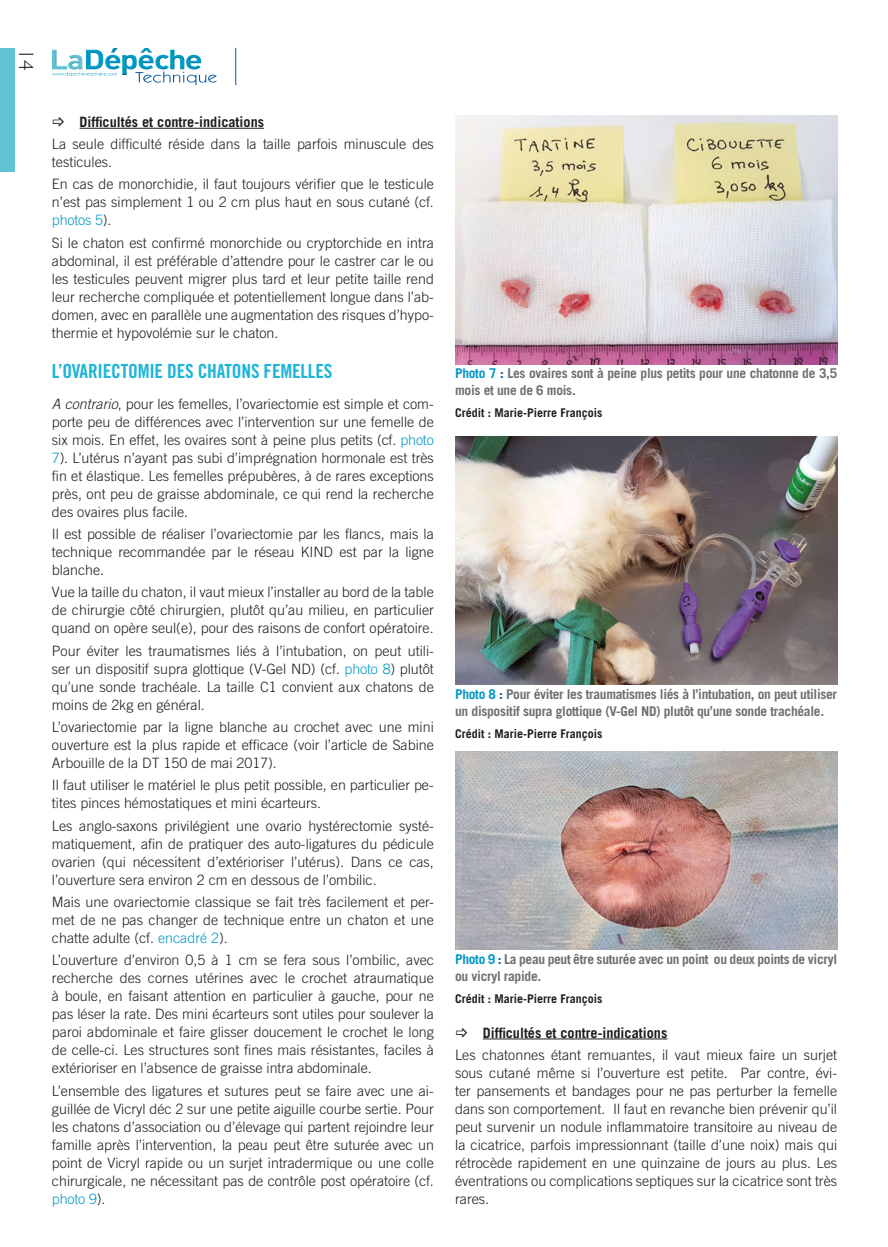
<style>
.page{position:relative;width:888px;height:1247px;background:#fff}
.page>*{position:absolute;margin:0;border:0;box-sizing:border-box;transform-origin:0 0}
.t1{font:300 21px "Gill Sans";color:#1d1d1b}
.t2{font:19.5px "Trade Gothic LT Std Bd Cn 20";letter-spacing:-.01em;color:#1eb5d8}
.t3{font:300 14.25px/18px "Trade Gothic LT Std";color:#1d1d1b;text-align:justify}
.t4{font:700 14.25px "Trade Gothic LT Std";color:#1d1d1b}
.t5{font:700 13.5px/16.5px "Trade Gothic LT Std";letter-spacing:-.02em;color:#706f6f}
.t6{font:700 12px "Trade Gothic LT Std";color:#1d1d1b}
.s1{color:#0098c5}
.s2{font-style:italic}
.s3{color:#0059a3}
</style>
<div class="page">
<hr style="left:80px;top:128px;width:184px;height:1px;background:#1d1d1b">
<img style="left:455px;top:116px;width:382px;height:249px">
<img style="left:455px;top:437px;width:382px;height:248px">
<img style="left:455px;top:751px;width:382px;height:198px">
<hr style="left:483px;top:1038px;width:184px;height:1px;background:#1d1d1b">
<div style="left:0;top:49px;width:15px;height:123px;background:#62c3d6"></div>
<hr style="left:235px;top:48px;width:1px;height:37px;background:#0059a3">
<img style="left:111px;top:48px;width:41px;height:5px">
<img style="left:170px;top:50px;width:14px;height:19px">
<img style="left:86px;top:50px;width:17px;height:19px">
<img style="left:186px;top:55px;width:15px;height:14px">
<img style="left:139px;top:55px;width:30px;height:14px">
<img style="left:122px;top:55px;width:15px;height:17px">
<img style="left:105px;top:55px;width:15px;height:14px">
<img style="left:52px;top:50px;width:15px;height:19px">
<img style="left:68px;top:55px;width:14px;height:14px">
<svg style="left:135px;top:71px;width:82px;height:14px"></svg>
<svg style="left:52px;top:72px;width:75px;height:4px"></svg>
<h1 class="t1" style="left:43px;top:49px;width:24px;rotate:90deg">14</h1>
<p class="t4" style="left:80px;top:113px;width:186px">Difficultés et contre-indications</p>
<p class="t3" style="left:52px;top:135px;width:383px">La seule difficulté réside dans la taille parfois minuscule des testicules.</p>
<p class="t3" style="left:52px;top:175px;width:383px">En cas de monorchidie, il faut toujours vérifier que le testicule n’est pas simplement 1 ou 2 cm plus haut en sous cutané (cf. <span class="s1">photos 5</span>).</p>
<p class="t3" style="left:52px;top:233px;width:383px">Si le chaton est confirmé monorchide ou cryptorchide en intra abdominal, il est préférable d’attendre pour le castrer car le ou les testicules peuvent migrer plus tard et leur petite taille rend leur recherche compliquée et potentiellement longue dans l’ab&shy;domen, avec en parallèle une augmentation des risques d’hypo&shy;thermie et hypovolémie sur le chaton.</p>
<h2 class="t2" style="left:52px;top:359px;width:282px">L’OVARIECTOMIE DES CHATONS FEMELLES</h2>
<p class="t3" style="left:52px;top:394px;width:383px"><span class="s2">A contrario</span>, pour les femelles, l’ovariectomie est simple et com&shy;porte peu de différences avec l’intervention sur une femelle de six mois. En effet, les ovaires sont à peine plus petits (cf. <span class="s1">photo 7</span>). L’utérus n’ayant pas subi d’imprégnation hormonale est très fin et élastique. Les femelles prépubères, à de rares exceptions près, ont peu de graisse abdominale, ce qui rend la recherche des ovaires plus facile.</p>
<p class="t3" style="left:52px;top:524px;width:383px">Il est possible de réaliser l’ovariectomie par les flancs, mais la technique recommandée par le réseau KIND est par la ligne blanche.</p>
<p class="t3" style="left:52px;top:583px;width:383px">Vue la taille du chaton, il vaut mieux l’installer au bord de la table de chirurgie côté chirurgien, plutôt qu’au milieu, en particulier quand on opère seul(e), pour des raisons de confort opératoire.</p>
<p class="t3" style="left:52px;top:641px;width:383px">Pour éviter les traumatismes liés à l’intubation, on peut utili&shy;ser un dispositif supra glottique (V-Gel ND) (cf. <span class="s1">photo 8</span>) plutôt qu’une sonde trachéale. La taille C1 convient aux chatons de moins de 2kg en général.</p>
<p class="t3" style="left:52px;top:717px;width:383px">L’ovariectomie par la ligne blanche au crochet avec une mini ouverture est la plus rapide et efficace (voir l’article de Sabine Arbouille de la DT 150 de mai 2017).</p>
<p class="t3" style="left:52px;top:776px;width:383px">Il faut utiliser le matériel le plus petit possible, en particulier pe&shy;tites pinces hémostatiques et mini écarteurs.</p>
<p class="t3" style="left:52px;top:816px;width:383px">Les anglo-saxons privilégient une ovario hystérectomie systé&shy;matiquement, afin de pratiquer des auto-ligatures du pédicule ovarien (qui nécessitent d’extérioriser l’utérus). Dans ce cas, l’ouverture sera environ 2 cm en dessous de l’ombilic.</p>
<p class="t3" style="left:52px;top:892px;width:383px">Mais une ovariectomie classique se fait très facilement et per&shy;met de ne pas changer de technique entre un chaton et une chatte adulte (cf. <span class="s1">encadré 2</span>).</p>
<p class="t3" style="left:52px;top:951px;width:383px">L’ouverture d’environ 0,5 à 1 cm se fera sous l’ombilic, avec recherche des cornes utérines avec le crochet atraumatique à boule, en faisant attention en particulier à gauche, pour ne pas léser la rate. Des mini écarteurs sont utiles pour soulever la paroi abdominale et faire glisser doucement le crochet le long de celle-ci. Les structures sont fines mais résistantes, faciles à extérioriser en l’absence de graisse intra abdominale.</p>
<p class="t3" style="left:52px;top:1081px;width:383px">L’ensemble des ligatures et sutures peut se faire avec une ai&shy;guillée de Vicryl déc 2 sur une petite aiguille courbe sertie. Pour les chatons d’association ou d’élevage qui partent rejoindre leur famille après l’intervention, la peau peut être suturée avec un point de Vicryl rapide ou un surjet intradermique ou une colle chirurgicale, ne nécessitant pas de contrôle post opératoire (cf. <span class="s1">photo 9</span>).</p>
<p class="t5" style="left:455px;top:365px;width:383px"><span class="s1">Photo 7</span> <span class="s3">:</span> Les ovaires sont à peine plus petits pour une chatonne de 3,5 mois et une de 6 mois.</p>
<p class="t6" style="left:455px;top:405px;width:149px">Crédit : Marie-Pierre François</p>
<p class="t5" style="left:455px;top:686px;width:383px"><span class="s1">Photo 8</span> <span class="s3">:</span> Pour éviter les traumatismes liés à l’intubation, on peut utiliser un dispositif supra glottique (V-Gel ND) plutôt qu’une sonde trachéale.</p>
<p class="t6" style="left:455px;top:726px;width:149px">Crédit : Marie-Pierre François</p>
<p class="t5" style="left:455px;top:951px;width:383px"><span class="s1">Photo 9</span> <span class="s3">:</span> La peau peut être suturée avec un point ou deux points de vicryl ou vicryl rapide.</p>
<p class="t6" style="left:455px;top:991px;width:149px">Crédit : Marie-Pierre François</p>
<p class="t4" style="left:483px;top:1023px;width:186px">Difficultés et contre-indications</p>
<p class="t3" style="left:455px;top:1045px;width:383px">Les chatonnes étant remuantes, il vaut mieux faire un surjet sous cutané même si l’ouverture est petite. Par contre, évi&shy;ter pansements et bandages pour ne pas perturber la femelle dans son comportement. Il faut en revanche bien prévenir qu’il peut survenir un nodule inflammatoire transitoire au niveau de la cicatrice, parfois impressionnant (taille d’une noix) mais qui rétrocède rapidement en une quinzaine de jours au plus. Les éventrations ou complications septiques sur la cicatrice sont très rares.</p>
</div>
